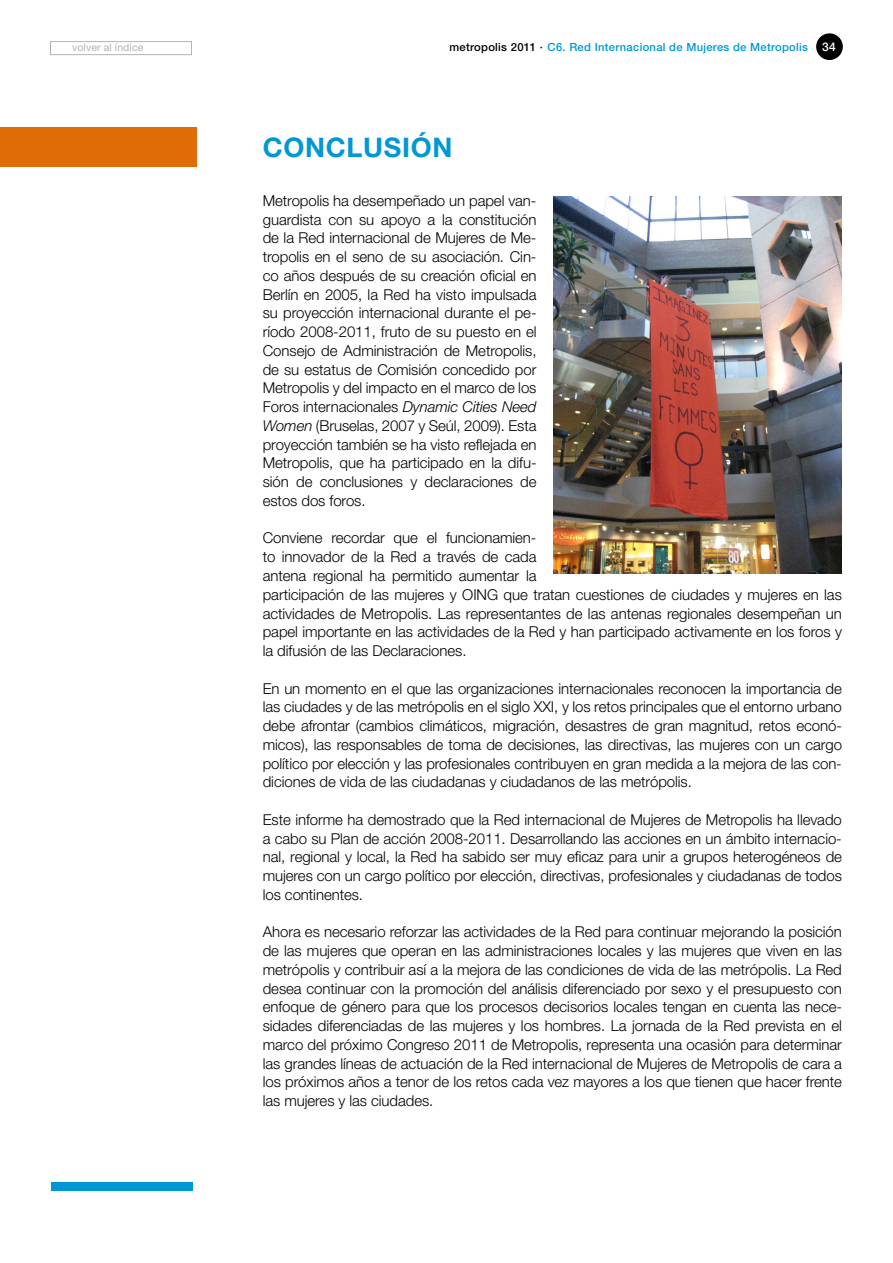
<style>
.page{position:relative;width:893px;height:1263px;background:#fff}
.page>*{position:absolute;margin:0;border:0;box-sizing:border-box;transform-origin:0 0}
.t1{font:700 27px "Helvetica Neue LT";color:#0098d4}
.t2{font:300 15px/18.8px "Helvetica Neue LT";letter-spacing:-.005em;color:#000;text-align:justify}
.t3{font:500 11.25px "Helvetica Neue LT";letter-spacing:.025em;color:#0098d4}
.t4{font:10.5px "Helvetica Neue LT";letter-spacing:.01em;color:#b1b3b4}
.s1{color:#000}
.s2{font-size:12px;color:#fff}
.s3{font-style:italic}
</style>
<div class="page">
<div style="left:817px;top:34px;width:25px;height:25px;background:#000;border-radius:50%"></div>
<div style="left:816px;top:33px;width:27px;height:27px;border:1px solid #000;border-radius:50%"></div>
<div style="left:51px;top:1182px;width:141px;height:9px;background:#0098d4"></div>
<div style="left:50px;top:41px;width:142px;height:14px;border:1px solid #b1b3b4"></div>
<div style="left:0;top:128px;width:197px;height:39px;background:#e06c08"></div>
<img style="left:554px;top:197px;width:288px;height:377px">
<p class="t4" style="left:72px;top:41px;width:73px">volver al índice</p>
<p class="t3" style="left:450px;top:40px;width:388px"><span class="s1">metropolis 2011 ·</span> C6. Red Internacional de Mujeres de Metropolis <span class="s2">34</span></p>
<h1 class="t1" style="left:263px;top:131px;width:103px">CONCLUS</h1>
<h1 class="t1" style="left:402px;top:131px;width:30px">IÓN</h1>
<p class="t2" style="left:263px;top:191px;width:275px">Metropolis ha desempeñado un papel van&shy;guardista con su apoyo a la constitución de la Red internacional de Mujeres de Me&shy;tropolis en el seno de su asociación. Cin&shy;co años después de su creación oficial en Berlín en 2005, la Red ha visto impulsada su proyección internacional durante el pe&shy;ríodo 2008-2011, fruto de su puesto en el Consejo de Administración de Metropolis, de su estatus de Comisión concedido por Metropolis y del impacto en el marco de los Foros internacionales <span class="s3">Dynamic Cities Need Women</span> (Bruselas, 2007 y Seúl, 2009). Esta proyección también se ha visto reflejada en Metropolis, que ha participado en la difu&shy;sión de conclusiones y declaraciones de estos dos foros.</p>
<p class="t2" style="left:263px;top:528px;width:581px;text-align:left">Conviene recordar que el funcionamien-<br>to innovador de la Red a través de cada<br>antena regional ha permitido aumentar la<br>participación de las mujeres y OING que tratan cuestiones de ciudades y mujeres en las actividades de Metropolis. Las representantes de las antenas regionales desempeñan un papel importante en las actividades de la Red y han participado activamente en los foros y la difusión de las Declaraciones.</p>
<p class="t2" style="left:263px;top:678px;width:581px">En un momento en el que las organizaciones internacionales reconocen la importancia de las ciudades y de las metrópolis en el siglo XXI, y los retos principales que el entorno urbano debe afrontar (cambios climáticos, migración, desastres de gran magnitud, retos econó&shy;micos), las responsables de toma de decisiones, las directivas, las mujeres con un cargo político por elección y las profesionales contribuyen en gran medida a la mejora de las con&shy;diciones de vida de las ciudadanas y ciudadanos de las metrópolis.</p>
<p class="t2" style="left:263px;top:810px;width:581px">Este informe ha demostrado que la Red internacional de Mujeres de Metropolis ha llevado a cabo su Plan de acción 2008-2011. Desarrollando las acciones en un ámbito internacio&shy;nal, regional y local, la Red ha sabido ser muy eficaz para unir a grupos heterogéneos de mujeres con un cargo político por elección, directivas, profesionales y ciudadanas de todos los continentes.</p>
<p class="t2" style="left:263px;top:922px;width:581px">Ahora es necesario reforzar las actividades de la Red para continuar mejorando la posición de las mujeres que operan en las administraciones locales y las mujeres que viven en las metrópolis y contribuir así a la mejora de las condiciones de vida de las metrópolis. La Red desea continuar con la promoción del análisis diferenciado por sexo y el presupuesto con enfoque de género para que los procesos decisorios locales tengan en cuenta las nece&shy;sidades diferenciadas de las mujeres y los hombres. La jornada de la Red prevista en el marco del próximo Congreso 2011 de Metropolis, representa una ocasión para determinar las grandes líneas de actuación de la Red internacional de Mujeres de Metropolis de cara a los próximos años a tenor de los retos cada vez mayores a los que tienen que hacer frente las mujeres y las ciudades.</p>
</div>
